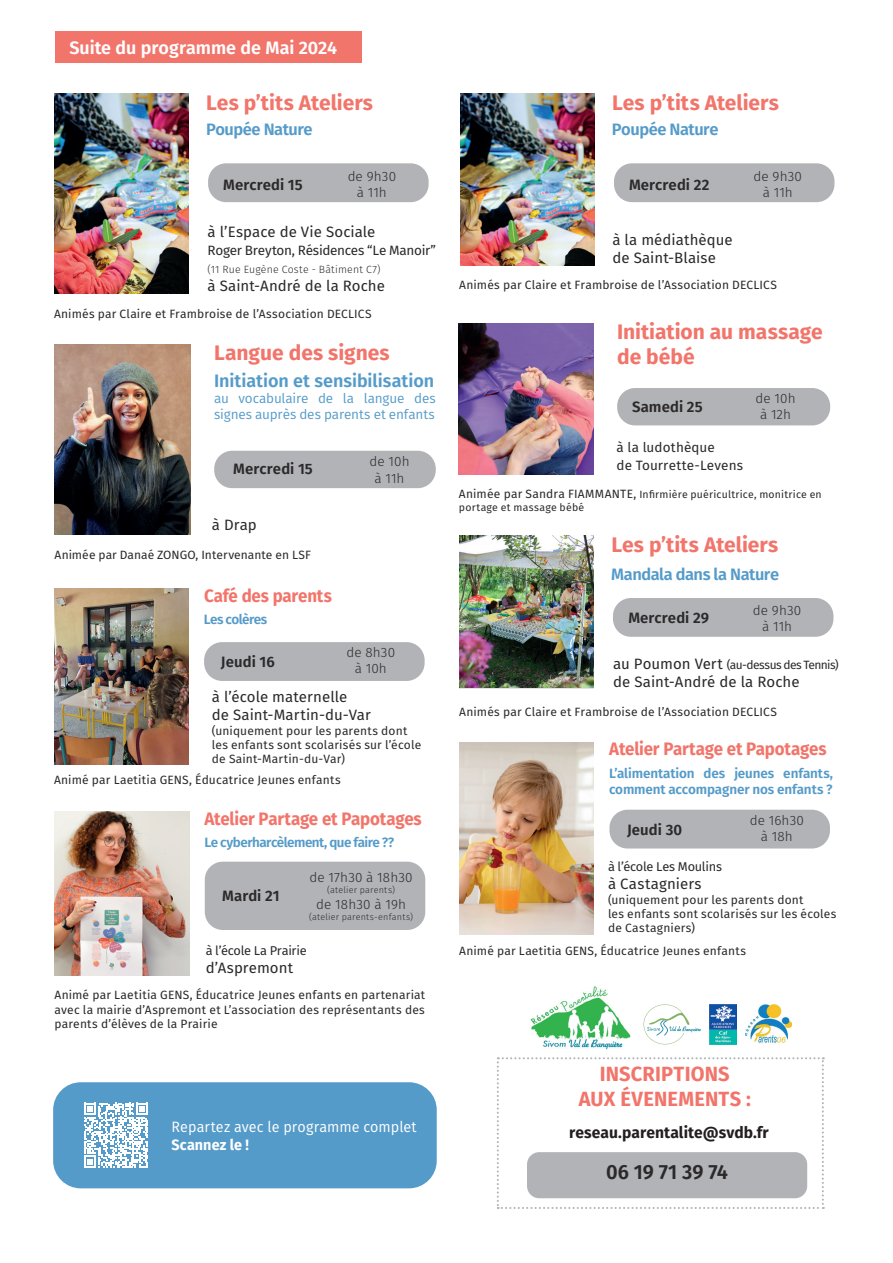
<style>
.page{position:relative;width:893px;height:1263px;background:#fff}
.page>*{position:absolute;margin:0;border:0;box-sizing:border-box;transform-origin:0 0}
.t1{font:700 21px/25.2px "Fira Sans";color:#f2756b}
.t2{font:700 20.55px/24.6px "Fira Sans";letter-spacing:.01em;color:#f2756b;text-align:center}
.t3{font:600 20.55px "Fira Sans";letter-spacing:-.01em;color:#2b292a}
.t4{font:700 18px "Fira Sans";letter-spacing:-.01em;color:#f2756b;scale:.94 1}
.t5{font:600 18px "Fira Sans";color:#559bc9}
.t6{font:600 18px "Fira Sans";letter-spacing:-.005em;color:#fff}
.t7{font:600 16.5px "Fira Sans";letter-spacing:-.03em;color:#559bc9}
.t8{font:700 15.9px "Fira Sans";letter-spacing:.005em;color:#231f20}
.t9{font:15px/18px "Fira Sans";letter-spacing:.005em;color:#2b292a}
.t10{font:600 15px "Fira Sans";letter-spacing:.005em;color:#2b292a}
.t11{font:15px "Fira Sans";color:#fff;scale:.96 1}
.t12{font:700 15px "Fira Sans";letter-spacing:.005em;color:#fff;scale:.96 1}
.t13{font:300 13.5px/16.2px "Fira Sans";letter-spacing:.01em;color:#2b292a;text-align:center}
.t14{font:600 13.5px/16.2px "Fira Sans";letter-spacing:-.015em;color:#559bc9}
.t15{font:13.5px/16.2px "Fira Sans";letter-spacing:-.01em;color:#559bc9}
.t16{font:600 13.5px "Fira Sans";letter-spacing:-.04em;color:#559bc9}
.t17{font:13.5px "Fira Sans";letter-spacing:-.01em;color:#2b292a}
.t18{font:13.5px/18px "Fira Sans";letter-spacing:.01em;color:#2b292a}
.t19{font:12.75px "Fira Sans";letter-spacing:-.02em;color:#2b292a}
.t20{font:12px/14.4px "Fira Sans";letter-spacing:.01em;color:#2b292a}
.t21{font:12px "Fira Sans";letter-spacing:-.05em;color:#2b292a}
.t22{font:10.5px/12.6px "Fira Sans";letter-spacing:.02em;color:#2b292a}
.t23{font:300 10.5px "Fira Sans";letter-spacing:.02em;color:#2b292a}
.t24{font:300 9px "Fira Sans";letter-spacing:.025em;color:#2b292a}
.s1{font-size:12px}
.s2{font-size:15px}
</style>
<div class="page">
<svg style="left:497px;top:1057px;width:327px;height:152px"></svg>
<div style="left:527px;top:1152px;width:280px;height:46px;background:#b2b3b7;border-radius:12px"></div>
<div style="left:55px;top:31px;width:306px;height:32px;background:#f2756b"></div>
<div style="left:53px;top:1082px;width:384px;height:106px;background:#559bc9;border-radius:28px"></div>
<img style="left:530px;top:986px;width:101px;height:63px">
<img style="left:710px;top:1004px;width:26px;height:40px">
<img style="left:745px;top:1004px;width:46px;height:39px">
<svg style="left:643px;top:1004px;width:58px;height:40px"></svg>
<img style="left:460px;top:536px;width:134px;height:152px">
<div style="left:613px;top:598px;width:220px;height:39px;background:#b2b3b7;border-radius:18px"></div>
<img style="left:54px;top:344px;width:136px;height:190px">
<div style="left:214px;top:451px;width:222px;height:37px;background:#b2b3b7;border-radius:18px"></div>
<img style="left:459px;top:323px;width:134px;height:152px">
<div style="left:617px;top:388px;width:213px;height:37px;background:#b2b3b7;border-radius:18px"></div>
<svg style="left:84px;top:1103px;width:64px;height:65px"></svg>
<img style="left:54px;top:93px;width:135px;height:201px">
<div style="left:208px;top:163px;width:221px;height:39px;background:#b2b3b7;border-radius:18px"></div>
<img style="left:54px;top:589px;width:135px;height:175px">
<div style="left:204px;top:642px;width:221px;height:39px;background:#b2b3b7;border-radius:18px"></div>
<img style="left:55px;top:812px;width:134px;height:164px">
<div style="left:205px;top:862px;width:220px;height:68px;background:#b2b3b7;border-radius:18px"></div>
<img style="left:460px;top:93px;width:134px;height:172px">
<div style="left:614px;top:163px;width:220px;height:39px;background:#b2b3b7;border-radius:18px"></div>
<img style="left:460px;top:742px;width:134px;height:192px">
<div style="left:609px;top:810px;width:221px;height:38px;background:#b2b3b7;border-radius:18px"></div>
<h3 class="t6" style="left:69px;top:33px;width:269px">Suite du programme de Mai 2024</h3>
<h1 class="t1" style="left:206px;top:90px;width:168px">Les p’tits Ateliers</h1>
<h3 class="t7" style="left:206px;top:116px;width:108px">Poupée Nature</h3>
<p class="t10" style="left:223px;top:172px;width:81px">Mercredi 15</p>
<p class="t13" style="left:348px;top:168px;width:50px">de 9h30 à 11h</p>
<p class="t9" style="left:208px;top:223px;width:169px">à l’Espace de Vie Sociale</p>
<p class="t17" style="left:208px;top:241px;width:230px">Roger Breyton, Résidences “Le Manoir”</p>
<p class="t23" style="left:208px;top:262px;width:174px">(11 Rue Eugène Coste - Bâtiment C7)</p>
<p class="t9" style="left:208px;top:277px;width:179px">à Saint-André de la Roche</p>
<p class="t20" style="left:54px;top:307px;width:319px">Animés par Claire et Frambroise de l’Association DECLICS</p>
<h1 class="t1" style="left:214px;top:340px;width:177px">Langue des signes</h1>
<h3 class="t5" style="left:214px;top:366px;width:222px">Initiation et sensibilisation</h3>
<p class="t15" style="left:214px;top:390px;width:223px">au vocabulaire de la langue des signes auprès des parents et enfants</p>
<p class="t10" style="left:233px;top:457px;width:81px">Mercredi 15</p>
<p class="t9" style="left:212px;top:516px;width:46px">à Drap</p>
<p class="t20" style="left:55px;top:547px;width:258px">Animée par Danaé ZONGO, Intervenante en LSF</p>
<h3 class="t4" style="left:204px;top:583px;width:138px">Café des parents</h3>
<p class="t16" style="left:204px;top:609px;width:65px">Les colères</p>
<p class="t13" style="left:369px;top:454px;width:42px">de 10h à 11h</p>
<p class="t13" style="left:346px;top:644px;width:50px">de 8h30 à 10h</p>
<p class="t10" style="left:221px;top:650px;width:55px">Jeudi 16</p>
<p class="t9" style="left:212px;top:688px;width:160px">à l’école maternelle<br>de Saint-Martin-du-Var</p>
<p class="t20" style="left:212px;top:723px;width:211px">(uniquement pour les parents dont les enfants sont scolarisés sur l’école de Saint-Martin-du-Var)</p>
<p class="t20" style="left:54px;top:773px;width:288px">Animé par Laetitia GENS, Éducatrice Jeunes enfants</p>
<h3 class="t4" style="left:205px;top:806px;width:233px">Atelier Partage et Papotages</h3>
<p class="t16" style="left:204px;top:831px;width:191px">Le cyberharcèlement, que faire ??</p>
<p class="t10" style="left:222px;top:884px;width:59px">Mardi 21</p>
<p class="t13" style="left:310px;top:869px;width:105px">de 17h30 à 18h30</p>
<p class="t24" style="left:327px;top:883px;width:69px">(atelier parents)</p>
<p class="t13" style="left:316px;top:896px;width:91px">de 18h30 à 19h</p>
<p class="t24" style="left:309px;top:910px;width:105px">(atelier parents-enfants)</p>
<p class="t19" style="left:206px;top:941px;width:103px">à l’école La Prairie</p>
<p class="t9" style="left:206px;top:958px;width:89px">d’Aspremont</p>
<p class="t20" style="left:55px;top:988px;width:372px;text-align:justify">Animé par Laetitia GENS, Éducatrice Jeunes enfants en partenariat avec la mairie d’Aspremont et L’association des représentants des parents d’élèves de la Prairie</p>
<p class="t11" style="left:172px;top:1116px;width:257px">Repartez avec le programme complet</p>
<p class="t12" style="left:172px;top:1134px;width:82px">Scannez le !</p>
<h1 class="t1" style="left:612px;top:90px;width:168px">Les p’tits Ateliers</h1>
<h3 class="t7" style="left:612px;top:116px;width:108px">Poupée Nature</h3>
<p class="t10" style="left:629px;top:172px;width:82px">Mercredi 22</p>
<p class="t13" style="left:754px;top:168px;width:50px">de 9h30 à 11h</p>
<p class="t9" style="left:612px;top:230px;width:122px">à la médiathèque de Saint-Blaise</p>
<p class="t20" style="left:459px;top:277px;width:319px">Animés par Claire et Frambroise de l’Association DECLICS</p>
<h1 class="t1" style="left:617px;top:319px;width:207px">Initiation au massage de bébé</h1>
<p class="t10" style="left:632px;top:394px;width:72px">Samedi 25</p>
<p class="t18" style="left:617px;top:439px;width:128px">à la ludothèque<br>de Tourrette-Levens</p>
<p class="t13" style="left:755px;top:390px;width:42px">de 10h à 12h</p>
<p class="t22" style="left:459px;top:488px;width:364px"><span class="s1">Animée par Sandra FIAMMANTE,</span> Infirmière puéricultrice, monitrice en portage et massage bébé</p>
<h1 class="t1" style="left:611px;top:532px;width:168px">Les p’tits Ateliers</h1>
<h3 class="t7" style="left:611px;top:561px;width:169px">Mandala dans la Nature</h3>
<p class="t13" style="left:753px;top:602px;width:50px">de 9h30 à 11h</p>
<p class="t10" style="left:628px;top:606px;width:82px">Mercredi 29</p>
<p class="t21" style="left:613px;top:656px;width:227px"><span class="s2">au Poumon Vert</span> (au-dessus des Tennis)</p>
<p class="t9" style="left:613px;top:672px;width:188px">de Saint-André de la Roche</p>
<p class="t20" style="left:459px;top:705px;width:319px">Animés par Claire et Frambroise de l’Association DECLICS</p>
<h3 class="t4" style="left:609px;top:736px;width:233px">Atelier Partage et Papotages</h3>
<p class="t14" style="left:609px;top:764px;width:226px">L’alimentation des jeunes enfants, comment accompagner nos enfants ?</p>
<p class="t13" style="left:750px;top:812px;width:56px">de 16h30 à 18h</p>
<p class="t10" style="left:627px;top:817px;width:57px">Jeudi 30</p>
<p class="t19" style="left:608px;top:858px;width:115px">à l’école Les Moulins</p>
<p class="t9" style="left:608px;top:875px;width:95px">à Castagniers</p>
<p class="t20" style="left:608px;top:892px;width:230px">(uniquement pour les parents dont<br>les enfants sont scolarisés sur les écoles de Castagniers)</p>
<p class="t20" style="left:459px;top:944px;width:288px">Animé par Laetitia GENS, Éducatrice Jeunes enfants</p>
<h2 class="t2" style="left:579px;top:1062px;width:174px">INSCRIPTIONS<br>AUX ÉVENEMENTS :</h2>
<h3 class="t8" style="left:569px;top:1121px;width:201px">reseau.parentalite@svdb.fr</h3>
<h2 class="t3" style="left:606px;top:1155px;width:123px">06 19 71 39 74</h2>
</div>
